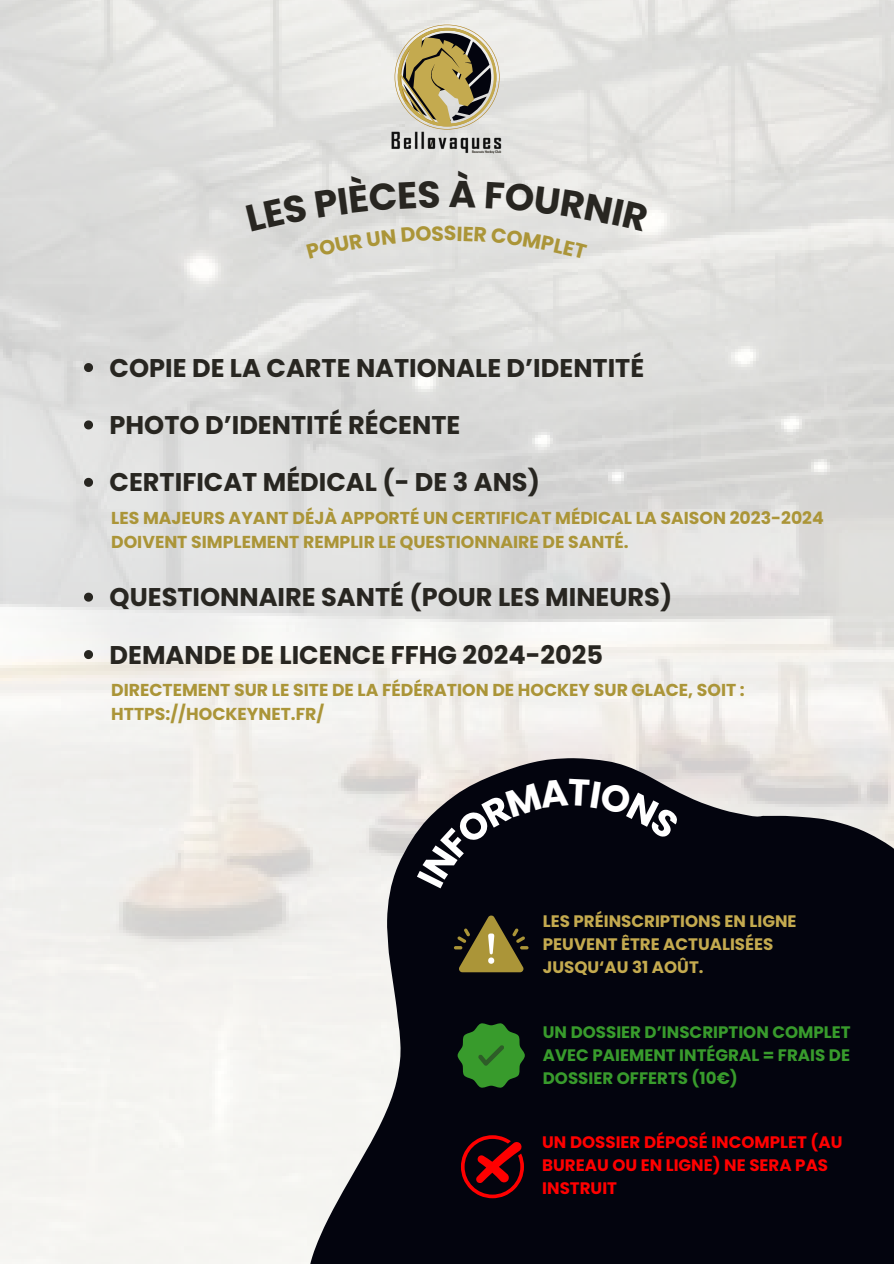
<style>
.page{position:relative;width:894px;height:1264px;background:#fff}
.page>*{position:absolute;margin:0;border:0;box-sizing:border-box;transform-origin:0 0}
.t1{font:700 25.65px "Poppins";color:#282621}
.t2{font:700 20.4px "Poppins";color:#ab9538}
.t3{font:700 17.25px/24px "Poppins";color:#ab9538}
.t4{font:700 16.65px/23.1px "Poppins";color:#389b2c;text-align:justify}
.t5{font:700 16.65px/23px "Poppins";color:#c4aa4f}
.t6{font:700 16.65px/23.1px "Poppins";color:#f00}
</style>
<div class="page">
<img style="left:0;top:0;width:893px;height:1263px">
<svg style="left:304px;top:758px;width:589px;height:505px;background:#36363d"></svg>
<svg style="left:457px;top:1022px;width:67px;height:66px;background:#286e23"></svg>
<svg style="left:461px;top:1135px;width:63px;height:63px;background:#570209"></svg>
<svg style="left:454px;top:915px;width:74px;height:57px;background:#5d5329"></svg>
<svg style="left:394px;top:25px;width:105px;height:103px;background:#ada179"></svg>
<img style="left:385px;top:128px;width:123px;height:29px">
<svg style="left:84px;top:363px;width:9px;height:9px"></svg>
<svg style="left:84px;top:420px;width:9px;height:9px"></svg>
<svg style="left:84px;top:478px;width:9px;height:9px"></svg>
<svg style="left:84px;top:592px;width:9px;height:9px"></svg>
<svg style="left:84px;top:650px;width:9px;height:9px"></svg>
<svg style="left:245px;top:174px;width:198px;height:85px;background:#dededc"></svg>
<svg style="left:449px;top:170px;width:199px;height:89px;background:#e5e4e2"></svg>
<div style="left:416px;top:778px;width:264px;height:110px;background:#03040e"></div>
<p class="t2" style="left:444px;top:219px;width:14px">S</p>
<h1 class="t1" style="left:109px;top:349px;width:536px">COPIE DE LA CARTE NATIONALE D’IDENTITÉ</h1>
<h1 class="t1" style="left:109px;top:407px;width:352px">PHOTO D’IDENTITÉ RÉCENTE</h1>
<h1 class="t1" style="left:109px;top:464px;width:431px">CERTIFICAT MÉDICAL (- DE 3 ANS)</h1>
<p class="t3" style="left:111px;top:506px;width:714px">LES MAJEURS AYANT DÉJÀ APPORTÉ UN CERTIFICAT MÉDICAL LA SAISON 2023-2024<br>DOIVENT SIMPLEMENT REMPLIR LE QUESTIONNAIRE DE SANTÉ.</p>
<h1 class="t1" style="left:109px;top:579px;width:564px">QUESTIONNAIRE SANTÉ (POUR LES MINEURS)</h1>
<h1 class="t1" style="left:109px;top:636px;width:495px">DEMANDE DE LICENCE FFHG 2024-2025</h1>
<p class="t3" style="left:111px;top:678px;width:635px">DIRECTEMENT SUR LE SITE DE LA FÉDÉRATION DE HOCKEY SUR GLACE, SOIT :<br>HTTPS://HOCKEYNET.FR/</p>
<p class="t5" style="left:542px;top:910px;width:255px">LES PRÉINSCRIPTIONS EN LIGNE<br>PEUVENT ÊTRE ACTUALISÉES<br>JUSQU‘AU 31 AOÛT.</p>
<p class="t4" style="left:542px;top:1020px;width:309px">UN DOSSIER D’INSCRIPTION COMPLET AVEC PAIEMENT INTÉGRAL = FRAIS DE DOSSIER OFFERTS (10€)</p>
<p class="t6" style="left:542px;top:1130px;width:302px">UN DOSSIER DÉPOSÉ INCOMPLET (AU<br>BUREAU OU EN LIGNE) NE SERA PAS<br>INSTRUIT</p>
</div>
